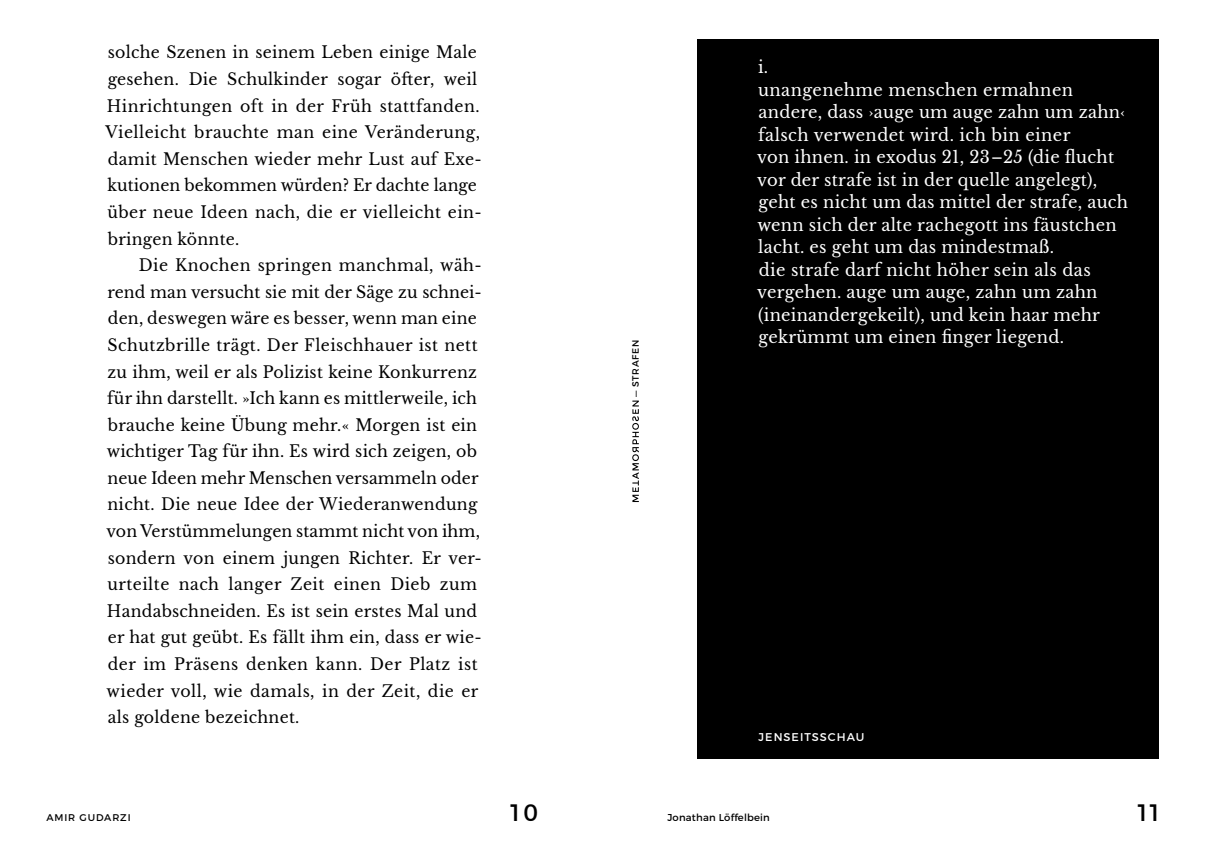
<style>
.page{position:relative;width:1205px;height:851px;background:#fff}
.page>*{position:absolute;margin:0;border:0;box-sizing:border-box;transform-origin:0 0}
.t1{font:23.75px "Montserrat";color:#000}
.t2{font:16.88px/22.5px "Libre Baskerville";letter-spacing:.015em;color:#fff}
.t3{font:16.25px/26.6px "Libre Baskerville";letter-spacing:.015em;color:#000}
.t4{font:11.25px "Montserrat";letter-spacing:.09em;color:#fff}
.t5{font:10px "Montserrat";letter-spacing:.02em;color:#000}
.t6{font:9.75px "Montserrat";letter-spacing:.09em;color:#000}
.t7{font:9.25px "Montserrat";letter-spacing:.07em;color:#000}
</style>
<div class="page">
<svg style="left:632px;top:400px;width:7px;height:102px"></svg>
<div style="left:697px;top:39px;width:462px;height:719px;background:#000"></div>
<p class="t3" style="left:106px;top:39px;width:378px">solche Szenen in seinem Leben einige Male gesehen. Die Schulkinder sogar öfter, weil Hinrichtungen oft in der Früh stattfanden.<br>Vielleicht brauchte man eine Veränderung, damit Menschen wieder mehr Lust auf Exe&shy;kutionen bekommen würden? Er dachte lange über neue Ideen nach, die er vielleicht ein&shy;bringen könnte.</p>
<p class="t3" style="left:107px;top:252px;width:377px;text-indent:32px">Die Knochen springen manchmal, wäh&shy;rend man versucht sie mit der Säge zu schnei&shy;den, deswegen wäre es besser, wenn man eine Schutzbrille trägt. Der Fleischhauer ist nett zu ihm, weil er als Polizist keine Konkurrenz für ihn darstellt. »Ich kann es mittlerweile, ich brauche keine Übung mehr.« Morgen ist ein wichtiger Tag für ihn. Es wird sich zeigen, ob neue Ideen mehr Menschen versammeln oder nicht. Die neue Idee der Wiederanwendung von Verstümmelungen stammt nicht von ihm, sondern von einem jungen Richter. Er ver&shy;urteilte nach langer Zeit einen Dieb zum Handabschneiden. Es ist sein erstes Mal und er hat gut geübt. Es fällt ihm ein, dass er wie&shy;der im Präsens denken kann. Der Platz ist wieder voll, wie damals, in der Zeit, die er als goldene bezeichnet.</p>
<p class="t6" style="left:46px;top:811px;width:86px">AMIR GUDARZI</p>
<p class="t7" style="left:630px;top:396px;width:58px;rotate:-90deg">— STRAFEN</p>
<p class="t2" style="left:757px;top:56px;width:372px">i.<br>unangenehme menschen ermahnen andere, dass ›auge um auge zahn um zahn‹ falsch verwendet wird. ich bin einer<br>von ihnen. in exodus 21, 23–25 (die flucht vor der strafe ist in der quelle angelegt), geht es nicht um das mittel der strafe, auch wenn sich der alte rachegott ins fäustchen lacht. es geht um das mindestmaß.<br>die strafe darf nicht höher sein als das vergehen. auge um auge, zahn um zahn (ineinandergekeilt), und kein haar mehr gekrümmt um einen finger liegend.</p>
<p class="t4" style="left:758px;top:729px;width:107px">JENSEITSSCHAU</p>
<h1 class="t1" style="left:508px;top:797px;width:32px">10</h1>
<p class="t5" style="left:667px;top:810px;width:104px">Jonathan Löffelbein</p>
<h1 class="t1" style="left:1135px;top:797px;width:28px">11</h1>
</div>
